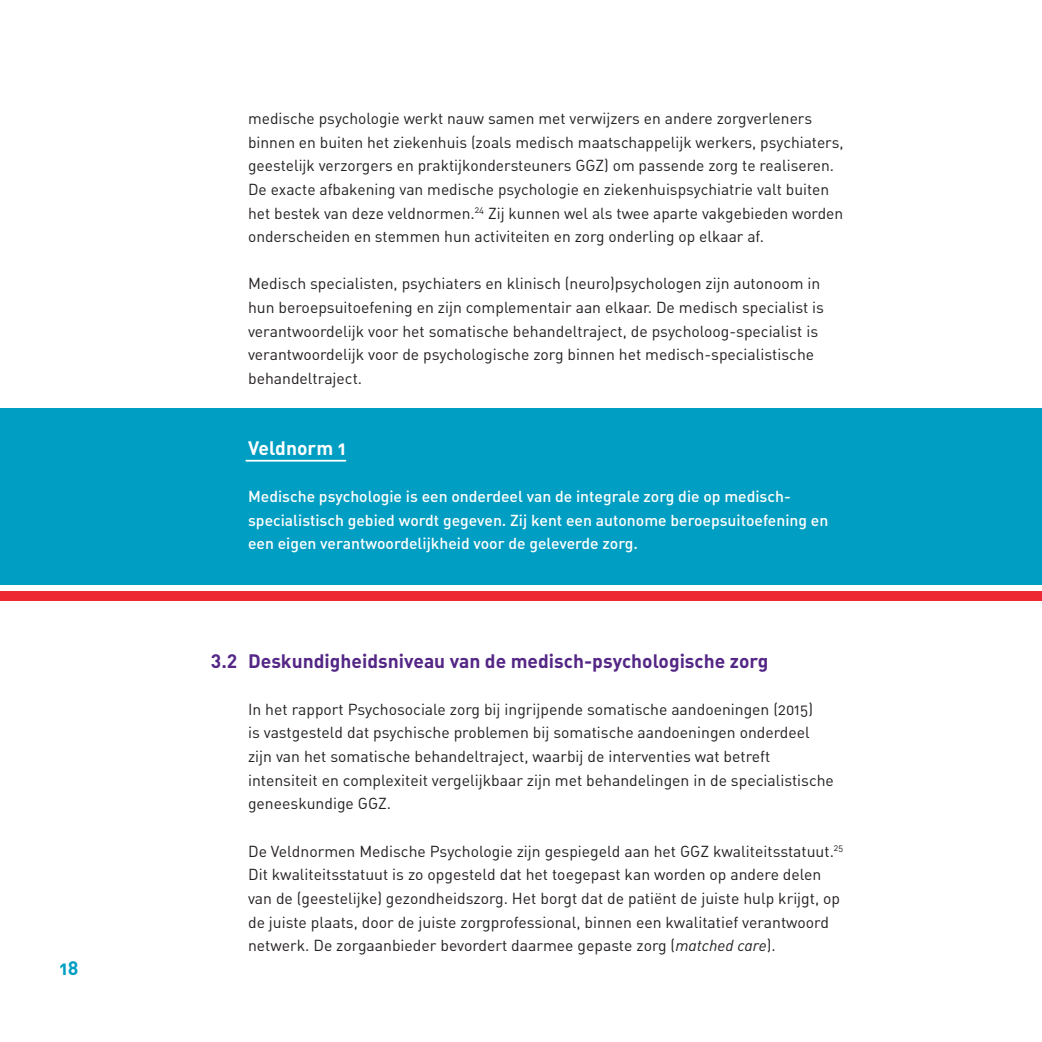
<style>
.page{position:relative;width:1042px;height:1042px;background:#fff}
.page>*{position:absolute;margin:0;border:0;box-sizing:border-box;transform-origin:0 0}
.t1{font:19.25px "DIN Bold Alternate";color:#542685}
.t2{font:19.25px "DIN Bold Alternate";color:#fff}
.t3{font:19.25px "DIN Bold Alternate";color:#009ec2}
.t4{font:15.75px/23.6px "DIN Regular Alternate";color:#231f20}
.t5{font:15.75px/23.6px "DIN Medium Alternate";color:#fff}
.s1{font-family:"DIN";font-weight:700}
.s2{font-family:"DIN Regular Italic Alt"}
</style>
<div class="page">
<div style="left:0;top:408px;width:1042px;height:176px;background:#009ec2"></div>
<div style="left:0;top:590px;width:1042px;height:10px;background:#ee2833"></div>
<hr style="left:246px;top:460px;width:100px;height:1px;background:#fff">
<p class="t3" style="left:60px;top:955px;width:21px">18</p>
<p class="t4" style="left:248px;top:106px;width:597px">medische psychologie werkt nauw samen met verwijzers en andere zorgverleners binnen en buiten het ziekenhuis (zoals medisch maatschappelijk werkers, psychiaters, geestelijk verzorgers en praktijkondersteuners GGZ) om passende zorg te realiseren.<br>De exacte afbakening van medische psychologie en ziekenhuispsychiatrie valt buiten het bestek van deze veldnormen.<sup>24</sup> Zij kunnen wel als twee aparte vakgebieden worden onderscheiden en stemmen hun activiteiten en zorg onderling op elkaar af.</p>
<p class="t4" style="left:248px;top:272px;width:577px">Medisch specialisten, psychiaters en klinisch (neuro)psychologen zijn autonoom in hun beroepsuitoefening en zijn complementair aan elkaar. De medisch specialist is verantwoordelijk voor het somatische behandeltraject, de psycholoog-specialist is verantwoordelijk voor de psychologische zorg binnen het medisch-specialistische behandeltraject.</p>
<p class="t2" style="left:248px;top:435px;width:100px">Veldnorm 1</p>
<p class="t5" style="left:248px;top:484px;width:582px">Medische psychologie is een onderdeel van de integrale zorg die op medisch&shy;specialistisch gebied wordt gegeven. Zij kent een autonome beroepsuitoefening en een eigen verantwoordelijkheid voor de geleverde zorg.</p>
<p class="t1" style="left:211px;top:648px;width:559px"><span class="s1">3.2</span> Deskundigheidsniveau van de medisch-psychologische zorg</p>
<p class="t4" style="left:248px;top:697px;width:587px">In het rapport Psychosociale zorg bij ingrijpende somatische aandoeningen (2015)<br>is vastgesteld dat psychische problemen bij somatische aandoeningen onderdeel zijn van het somatische behandeltraject, waarbij de interventies wat betreft intensiteit en complexiteit vergelijkbaar zijn met behandelingen in de specialistische geneeskundige GGZ.</p>
<p class="t4" style="left:248px;top:839px;width:597px">De Veldnormen Medische Psychologie zijn gespiegeld aan het GGZ kwaliteitsstatuut.<sup>25<br></sup>Dit kwaliteitsstatuut is zo opgesteld dat het toegepast kan worden op andere delen van de (geestelijke) gezondheidszorg. Het borgt dat de patiënt de juiste hulp krijgt, op de juiste plaats, door de juiste zorgprofessional, binnen een kwalitatief verantwoord netwerk. De zorgaanbieder bevordert daarmee gepaste zorg (<span class="s2">matched care</span>).</p>
</div>
